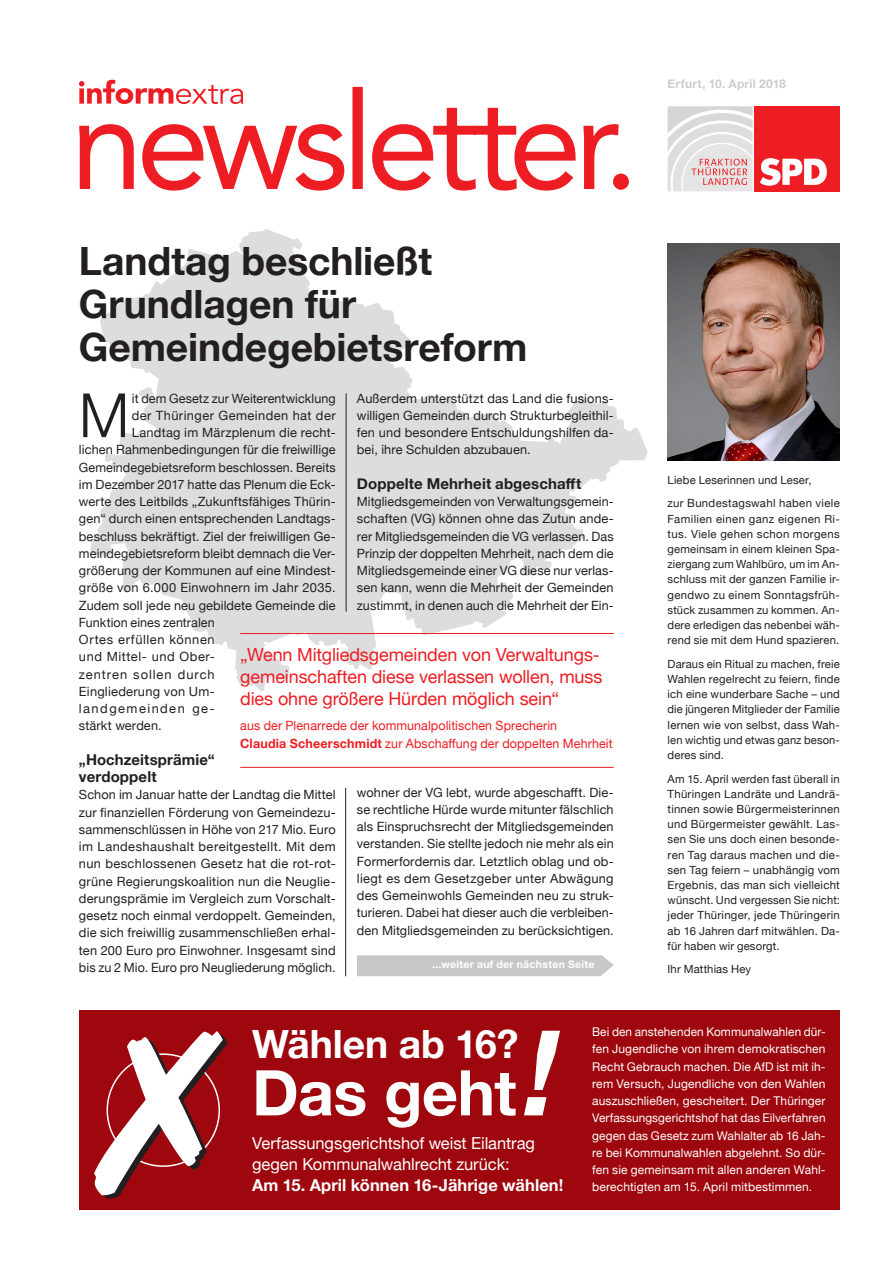
<style>
.page{position:relative;width:893px;height:1263px;background:#fff}
.page>*{position:absolute;margin:0;border:0;box-sizing:border-box;transform-origin:0 0}
.t1{font:700 63px "Helvetica Neue";letter-spacing:-.01em;color:#fff}
.t2{font:300 61.05px "Helvetica Neue";color:#231f20}
.t3{font:700 39px/42.9px "Helvetica Neue";letter-spacing:-.005em;color:#231f20}
.t4{font:700 39px "Helvetica Neue";letter-spacing:-.005em;color:#fff}
.t5{font:18px/21.6px "Helvetica Neue";letter-spacing:-.005em;color:#ee1d23}
.t6{font:16.5px/21px "Helvetica Neue";letter-spacing:-.005em;color:#fff}
.t7{font:700 16.5px "Helvetica Neue";letter-spacing:.005em;color:#fff}
.t8{font:700 15px/17.2px "Helvetica Neue";letter-spacing:.01em;color:#231f20}
.t9{font:12.75px/17.2px "Helvetica Neue";letter-spacing:.01em;color:#231f20;text-align:justify}
.t10{font:12.75px/17.2px "Helvetica Neue";letter-spacing:.01em;color:#ee1d23}
.t11{font:12.75px "Helvetica Neue";letter-spacing:.035em;color:#231f20}
.t12{font:12.75px "Helvetica Neue";letter-spacing:.045em;color:#231f20}
.t13{font:12.75px "Helvetica Neue";letter-spacing:.04em;color:#231f20}
.t14{font:12.75px "Helvetica Neue";letter-spacing:.075em;color:#231f20}
.t15{font:12.75px "Helvetica Neue";letter-spacing:.11em;color:#231f20}
.t16{font:12px/17.2px "Helvetica Neue";letter-spacing:.01em;color:#fff;text-align:justify}
.t17{font:700 12px "Helvetica Neue";letter-spacing:.02em;color:#cecdcc}
.t18{font:11.25px/15.1px "Helvetica Neue";letter-spacing:.015em;color:#231f20;text-align:justify}
.t19{font:700 10.5px "Helvetica Neue";letter-spacing:.03em;color:#fff}
.s1{font-weight:700}
.s2{font-style:italic;font-size:118.5px}
</style>
<div class="page">
<svg style="left:90px;top:229px;width:557px;height:462px;fill:#dcdddf"></svg>
<div style="left:755px;top:106px;width:85px;height:85px;background:#ee1d23"></div>
<svg style="left:760px;top:158px;width:67px;height:28px"></svg>
<svg style="left:668px;top:106px;width:85px;height:85px;background:#e4dbdb"></svg>
<hr style="left:346px;top:393px;width:1px;height:219px;background:#231f20">
<hr style="left:345px;top:788px;width:1px;height:188px;background:#231f20">
<img style="left:668px;top:243px;width:172px;height:217px">
<div style="left:79px;top:1010px;width:761px;height:200px;background:#9d070d"></div>
<svg style="left:357px;top:955px;width:257px;height:21px;background:#c9cacc"></svg>
<svg style="left:79px;top:87px;width:550px;height:104px"></svg>
<svg style="left:79px;top:80px;width:164px;height:24px"></svg>
<hr style="left:240px;top:633px;width:374px;height:1px;background:#ee1d23">
<hr style="left:240px;top:767px;width:374px;height:1px;background:#ee1d23">
<svg style="left:94px;top:1031px;width:134px;height:167px"></svg>
<p class="t17" style="left:668px;top:74px;width:120px">Erfurt, 10. April 2018</p>
<h3 class="t3" style="left:79px;top:241px;width:450px">Landtag beschließt<br>Grundlagen für<br>Gemeindegebietsreform</h3>
<h2 class="t2" style="left:79px;top:366px;width:52px">M</h2>
<p class="t9" style="left:132px;top:390px;width:205px">it dem Gesetz zur Weiterentwicklung</p>
<p class="t9" style="left:357px;top:390px;width:258px">Außerdem unterstützt das Land die fusions&shy;willigen Gemeinden durch Strukturbegleithil&shy;fen und besondere Entschuldungshilfen da&shy;bei, ihre Schulden abzubauen.</p>
<p class="t8" style="left:357px;top:475px;width:226px">Doppelte Mehrheit abgeschafft</p>
<p class="t9" style="left:357px;top:494px;width:258px">Mitgliedsgemeinden von Verwaltungsgemein&shy;schaften (VG) können ohne das Zutun ande&shy;rer Mitgliedsgemeinden die VG verlassen. Das Prinzip der doppelten Mehrheit, nach dem die Mitgliedsgemeinde einer VG diese nur verlas&shy;sen kann, wenn die Mehrheit der Gemeinden zustimmt, in denen auch die Mehrheit der Ein-</p>
<p class="t11" style="left:132px;top:406px;width:205px">der Thüringer Gemeinden hat der</p>
<p class="t9" style="left:132px;top:425px;width:205px">Landtag im Märzplenum die recht-</p>
<p class="t9" style="left:79px;top:442px;width:258px">lichen Rahmenbedingungen für die freiwillige</p>
<p class="t9" style="left:79px;top:459px;width:258px">Gemeindegebietsreform beschlossen. Bereits</p>
<p class="t9" style="left:79px;top:476px;width:258px">im Dezember 2017 hatte das Plenum die Eck-</p>
<p class="t9" style="left:79px;top:494px;width:258px">werte des Leitbilds „Zukunftsfähiges Thürin-</p>
<p class="t9" style="left:79px;top:511px;width:258px">gen“ durch einen entsprechenden Landtags-</p>
<p class="t9" style="left:79px;top:528px;width:258px">beschluss bekräftigt. Ziel der freiwilligen Ge-</p>
<p class="t9" style="left:79px;top:545px;width:258px">meindegebietsreform bleibt demnach die Ver-</p>
<p class="t9" style="left:79px;top:563px;width:258px">größerung der Kommunen auf eine Mindest-</p>
<p class="t9" style="left:79px;top:580px;width:258px">größe von 6.000 Einwohnern im Jahr 2035.</p>
<p class="t9" style="left:79px;top:597px;width:258px">Zudem soll jede neu gebildete Gemeinde die</p>
<p class="t9" style="left:79px;top:614px;width:137px">Funktion eines zentralen</p>
<p class="t12" style="left:79px;top:630px;width:137px">Ortes erfüllen können</p>
<p class="t13" style="left:79px;top:648px;width:137px">und Mittel- und Ober-</p>
<p class="t14" style="left:79px;top:665px;width:137px">zentren sollen durch</p>
<p class="t9" style="left:79px;top:683px;width:137px">Eingliederung von Um-</p>
<p class="t15" style="left:79px;top:699px;width:137px">landgemeinden ge-</p>
<p class="t9" style="left:79px;top:718px;width:84px">stärkt werden.</p>
<p class="t8" style="left:79px;top:751px;width:137px">„Hochzeitsprämie“ verdoppelt</p>
<p class="t9" style="left:79px;top:787px;width:258px">Schon im Januar hatte der Landtag die Mittel zur finanziellen Förderung von Gemeindezu&shy;sammenschlüssen in Höhe von 217 Mio. Euro im Landeshaushalt bereitgestellt. Mit dem nun beschlossenen Gesetz hat die rot-rot&shy;grüne Regierungskoalition nun die Neuglie&shy;derungsprämie im Vergleich zum Vorschalt&shy;gesetz noch einmal verdoppelt. Gemeinden, die sich freiwillig zusammenschließen erhal&shy;ten 200 Euro pro Einwohner. Insgesamt sind bis zu 2 Mio. Euro pro Neugliederung möglich.</p>
<h3 class="t5" style="left:240px;top:645px;width:364px">„Wenn Mitgliedsgemeinden von Verwaltungs&shy;gemeinschaften diese verlassen wollen, muss dies ohne größere Hürden möglich sein“</h3>
<p class="t10" style="left:240px;top:718px;width:374px">aus der Plenarrede der kommunalpolitischen Sprecherin<br><span class="s1">Claudia Scheerschmidt</span> zur Abschaffung der doppelten Mehrheit</p>
<p class="t9" style="left:357px;top:784px;width:258px">wohner der VG lebt, wurde abgeschafft. Die&shy;se rechtliche Hürde wurde mitunter fälschlich als Einspruchsrecht der Mitgliedsgemeinden verstanden. Sie stellte jedoch nie mehr als ein Formerfordernis dar. Letztlich oblag und ob&shy;liegt es dem Gesetzgeber unter Abwägung des Gemeinwohls Gemeinden neu zu struk&shy;turieren. Dabei hat dieser auch die verbleiben&shy;den Mitgliedsgemeinden zu berücksichtigen.</p>
<p class="t19" style="left:432px;top:956px;width:164px">...weiter auf der nächsten Seite</p>
<p class="t18" style="left:668px;top:468px;width:174px;line-height:23.7px">Liebe Leserinnen und Leser,<br>zur Bundestagswahl haben viele</p>
<p class="t18" style="left:668px;top:512px;width:174px">Familien einen ganz eigenen Ri&shy;tus. Viele gehen schon morgens gemeinsam in einem kleinen Spa&shy;ziergang zum Wahlbüro, um im An&shy;schluss mit der ganzen Familie ir&shy;gendwo zu einem Sonntagsfrüh&shy;stück zusammen zu kommen. An&shy;dere erledigen das nebenbei wäh&shy;rend sie mit dem Hund spazieren.</p>
<p class="t18" style="left:668px;top:657px;width:174px">Daraus ein Ritual zu machen, freie Wahlen regelrecht zu feiern, finde ich eine wunderbare Sache – und die jüngeren Mitglieder der Familie lernen wie von selbst, dass Wah&shy;len wichtig und etwas ganz beson&shy;deres sind.</p>
<p class="t18" style="left:668px;top:772px;width:174px">Am 15. April werden fast überall in Thüringen Landräte und Landrä&shy;tinnen sowie Bürgermeisterinnen und Bürgermeister gewählt. Las&shy;sen Sie uns doch einen besonde&shy;ren Tag daraus machen und die&shy;sen Tag feiern – unabhängig vom Ergebnis, das man sich vielleicht wünscht. Und vergessen Sie nicht: jeder Thüringer, jede Thüringerin ab 16 Jahren darf mitwählen. Da&shy;für haben wir gesorgt.</p>
<p class="t18" style="left:668px;top:962px;width:85px">Ihr Matthias Hey</p>
<h3 class="t4" style="left:252px;top:1014px;width:268px">Wählen ab 16?</h3>
<h1 class="t1" style="left:252px;top:1043px;width:309px">Das geht<span class="s2">!</span></h1>
<p class="t6" style="left:252px;top:1134px;width:284px">Verfassungsgerichtshof weist Eilantrag gegen Kommunalwahlrecht zurück:</p>
<p class="t7" style="left:252px;top:1172px;width:313px">Am 15. April können 16-Jährige wählen!</p>
<p class="t16" style="left:592px;top:1024px;width:235px">Bei den anstehenden Kommunalwahlen dür&shy;fen Jugendliche von ihrem demokratischen Recht Gebrauch machen. Die AfD ist mit ih&shy;rem Versuch, Jugendliche von den Wahlen auszuschließen, gescheitert. Der Thüringer Verfassungsgerichtshof hat das Eilverfahren gegen das Gesetz zum Wahlalter ab 16 Jah&shy;re bei Kommunalwahlen abgelehnt. So dür&shy;fen sie gemeinsam mit allen anderen Wahl&shy;berechtigten am 15. April mitbestimmen.</p>
</div>
